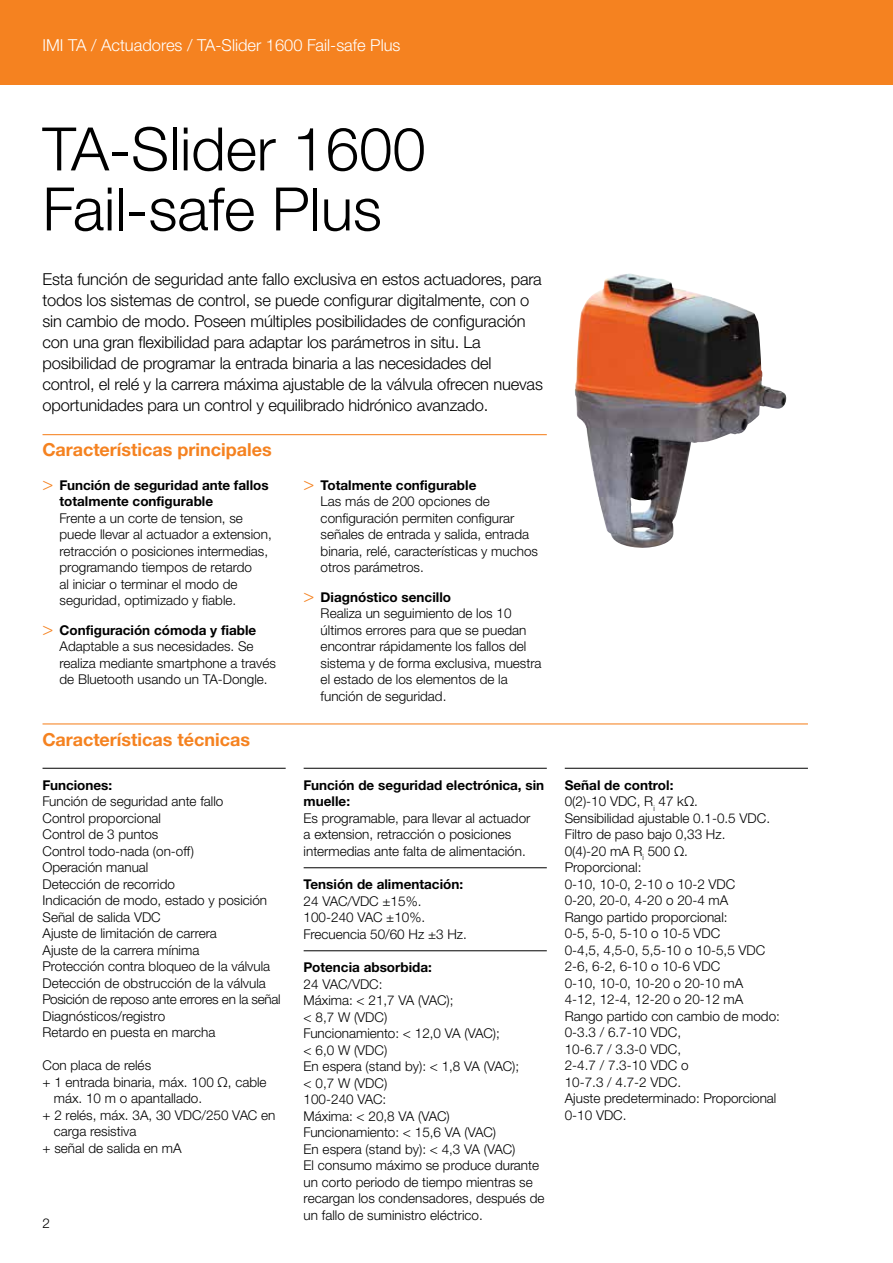
<style>
.page{position:relative;width:893px;height:1263px;background:#fff}
.page>*{position:absolute;margin:0;border:0;box-sizing:border-box;transform-origin:0 0}
.t1{font:300 60px/60px "Helvetica Neue LTW1 G";color:#000}
.t2{font:700 18px "Helvetica Neue LTW1 G";color:#f58220}
.t3{font:300 16.5px/21px "Helvetica Neue LTW1 G";letter-spacing:-.01em;color:#000}
.t4{font:300 16.5px "Helvetica Neue LTW1 G";color:#fff}
.t5{font:300 13.5px/16.5px "Helvetica Neue LTW1 G";color:#000}
.t6{font:700 13.5px/16.5px "Helvetica Neue LTW1 G";color:#000}
.s1{font-family:"Helvetica Neue LT Std";font-weight:300;font-size:18px;color:#f58220}
.s2{font-family:"Helvetica Neue LT Std";font-size:18px;color:#f58220}
.s3{font-weight:700}
</style>
<div class="page">
<div style="left:0;top:0;width:893px;height:85px;background:#f58220"></div>
<hr style="left:43px;top:434px;width:504px;height:1px;background:#f58220">
<hr style="left:43px;top:723px;width:765px;height:1px;background:#f58220">
<hr style="left:43px;top:768px;width:243px;height:1px;background:#000">
<hr style="left:304px;top:768px;width:243px;height:1px;background:#000">
<hr style="left:304px;top:867px;width:243px;height:1px;background:#000">
<hr style="left:304px;top:950px;width:243px;height:1px;background:#000">
<hr style="left:565px;top:768px;width:243px;height:1px;background:#000">
<img style="left:575px;top:273px;width:212px;height:275px">
<p class="t4" style="left:43px;top:35px;width:359px">IMI TA / Actuadores / TA-Slider 1600 Fail-safe Plus</p>
<h1 class="t1" style="left:43px;top:119px;width:385px">TA-Slider 1600<br>Fail-safe Plus</h1>
<p class="t3" style="left:43px;top:269px;width:502px">Esta función de seguridad ante fallo exclusiva en estos actuadores, para todos los sistemas de control, se puede configurar digitalmente, con o sin cambio de modo. Poseen múltiples posibilidades de configuración con una gran flexibilidad para adaptar los parámetros in situ. La posibilidad de programar la entrada binaria a las necesidades del control, el relé y la carrera máxima ajustable de la válvula ofrecen nuevas oportunidades para un control y equilibrado hidrónico avanzado.</p>
<h2 class="t2" style="left:43px;top:439px;width:231px">Características principales</h2>
<p class="t6" style="left:60px;top:477px;width:211px;text-indent:-17px"><span class="s1">&gt;</span> Función de seguridad ante fallos totalmente configurable</p>
<p class="t5" style="left:60px;top:510px;width:214px">Frente a un corte de tension, se puede llevar al actuador a extension, retracción o posiciones intermedias, programando tiempos de retardo<br>al iniciar o terminar el modo de seguridad, optimizado y fiable.</p>
<p class="t5" style="left:60px;top:622px;width:218px;text-indent:-17px"><span class="s2">&gt;</span> <span class="s3">Configuración cómoda y fiable </span>Adaptable a sus necesidades. Se realiza mediante smartphone a través de Bluetooth usando un TA-Dongle.</p>
<p class="t5" style="left:321px;top:477px;width:219px;text-indent:-17px"><span class="s2">&gt;</span> <span class="s3">Totalmente configurable<br></span>Las más de 200 opciones de configuración permiten configurar señales de entrada y salida, entrada binaria, relé, características y muchos otros parámetros.</p>
<p class="t5" style="left:321px;top:589px;width:222px;text-indent:-17px"><span class="s2">&gt;</span> <span class="s3">Diagnóstico sencillo<br></span>Realiza un seguimiento de los 10 últimos errores para que se puedan encontrar rápidamente los fallos del sistema y de forma exclusiva, muestra el estado de los elementos de la función de seguridad.</p>
<h2 class="t2" style="left:43px;top:728px;width:209px">Características técnicas</h2>
<p class="t6" style="left:43px;top:777px;width:71px">Funciones:</p>
<p class="t5" style="left:43px;top:793px;width:240px">Función de seguridad ante fallo<br>Control proporcional<br>Control de 3 puntos<br>Control todo-nada (on-off)<br>Operación manual<br>Detección de recorrido<br>Indicación de modo, estado y posición<br>Señal de salida VDC<br>Ajuste de limitación de carrera<br>Ajuste de la carrera mínima<br>Protección contra bloqueo de la válvula<br>Detección de obstrucción de la válvula<br>Posición de reposo ante errores en la señal<br>Diagnósticos/registro<br>Retardo en puesta en marcha</p>
<p class="t5" style="left:43px;top:1057px;width:110px">Con placa de relés</p>
<p class="t5" style="left:43px;top:1074px;width:226px">+ 1 entrada binaria, máx. 100 Ω, cable</p>
<p class="t5" style="left:54px;top:1090px;width:150px">máx. 10 m o apantallado.</p>
<p class="t5" style="left:43px;top:1107px;width:234px">+ 2 relés, máx. 3A, 30 VDC/250 VAC en</p>
<p class="t5" style="left:54px;top:1123px;width:84px">carga resistiva</p>
<p class="t5" style="left:43px;top:1140px;width:141px">+ señal de salida en mA</p>
<p class="t5" style="left:43px;top:1215px;width:9px">2</p>
<p class="t6" style="left:304px;top:777px;width:242px">Función de seguridad electrónica, sin muelle:</p>
<p class="t5" style="left:304px;top:810px;width:228px">Es programable, para llevar al actuador a extension, retracción o posiciones intermedias ante falta de alimentación.</p>
<p class="t6" style="left:304px;top:876px;width:161px">Tensión de alimentación:</p>
<p class="t5" style="left:304px;top:893px;width:165px">24 VAC/VDC ±15%.<br>100-240 VAC ±10%.<br>Frecuencia 50/60 Hz ±3 Hz.</p>
<p class="t6" style="left:304px;top:959px;width:130px">Potencia absorbida:</p>
<p class="t5" style="left:304px;top:976px;width:242px">24 VAC/VDC:<br>Máxima: &lt; 21,7 VA (VAC);<br>&lt; 8,7 W (VDC)<br>Funcionamiento: &lt; 12,0 VA (VAC);<br>&lt; 6,0 W (VDC)<br>En espera (stand by): &lt; 1,8 VA (VAC);<br>&lt; 0,7 W (VDC)<br>100-240 VAC:<br>Máxima: &lt; 20,8 VA (VAC)<br>Funcionamiento: &lt; 15,6 VA (VAC)<br>En espera (stand by): &lt; 4,3 VA (VAC)<br>El consumo máximo se produce durante un corto periodo de tiempo mientras se recargan los condensadores, después de un fallo de suministro eléctrico.</p>
<p class="t5" style="left:565px;top:777px;width:217px"><span class="s3">Señal de control:<br></span>0(2)-10 VDC, R<sub>i</sub> 47 kΩ.<br>Sensibilidad ajustable 0.1-0.5 VDC.<br>Filtro de paso bajo 0,33 Hz.<br>0(4)-20 mA R<sub>i</sub> 500 Ω.<br>Proporcional:<br>0-10, 10-0, 2-10 o 10-2 VDC<br>0-20, 20-0, 4-20 o 20-4 mA<br>Rango partido proporcional:<br>0-5, 5-0, 5-10 o 10-5 VDC<br>0-4,5, 4,5-0, 5,5-10 o 10-5,5 VDC<br>2-6, 6-2, 6-10 o 10-6 VDC<br>0-10, 10-0, 10-20 o 20-10 mA<br>4-12, 12-4, 12-20 o 20-12 mA<br>Rango partido con cambio de modo:<br>0-3.3 / 6.7-10 VDC,<br>10-6.7 / 3.3-0 VDC,<br>2-4.7 / 7.3-10 VDC o<br>10-7.3 / 4.7-2 VDC.<br>Ajuste predeterminado: Proporcional<br>0-10 VDC.</p>
</div>
